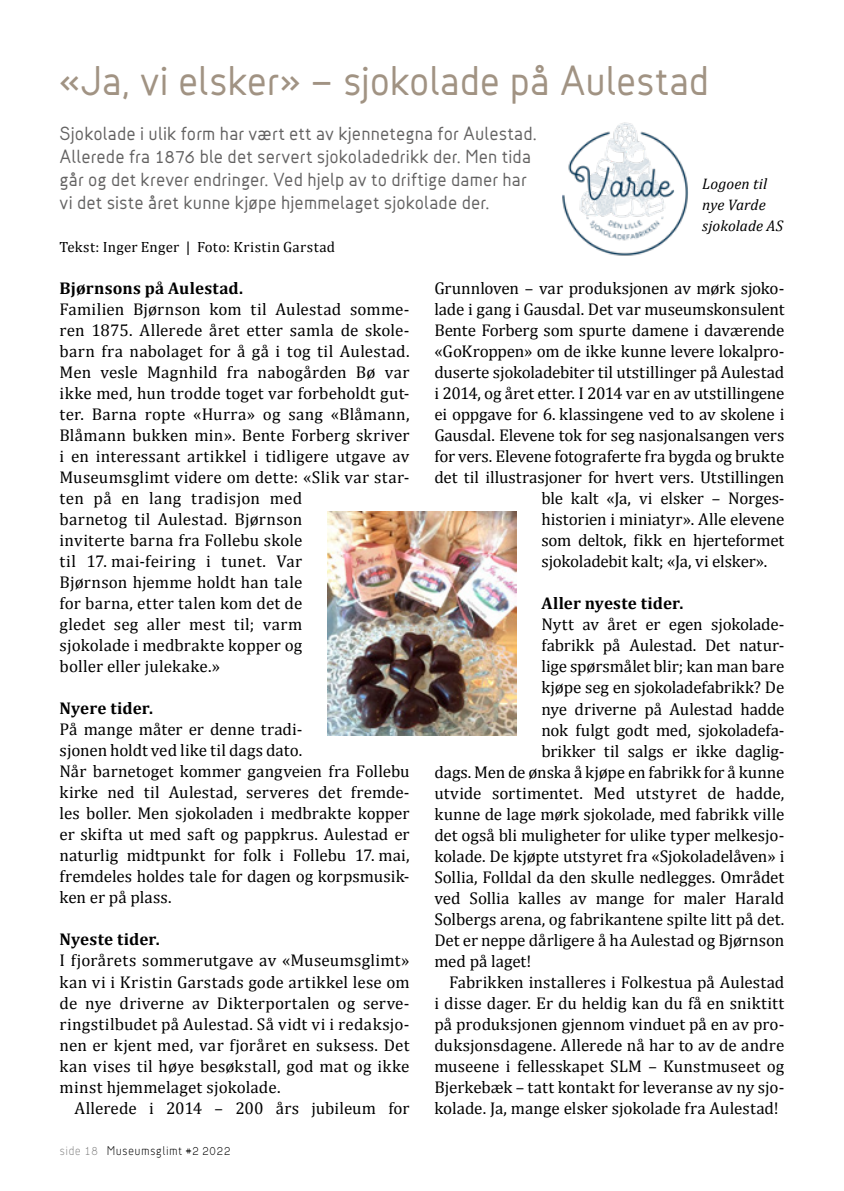
<style>
.page{position:relative;width:844px;height:1191px;background:#fff}
.page>*{position:absolute;margin:0;border:0;box-sizing:border-box;transform-origin:0 0}
.t1{font:40.25px "Jacobs Sans";letter-spacing:-.005em;color:#a19383}
.t2{font:18.38px/22.8px "Jacobs Sans";letter-spacing:.005em;color:#646363}
.t3{font:17.15px/21px "Cambria";color:#000}
.t4{font:700 17.15px "Cambria";letter-spacing:.005em;color:#000}
.t5{font:italic 15.4px/21px "Cambria";letter-spacing:.005em;color:#000}
.t6{font:14.88px "Cambria";letter-spacing:.02em;color:#000}
.t7{font:300 12.25px "Jacobs Sans";letter-spacing:.025em;color:#000}
.s1{color:#878787}
</style>
<div class="page">
<img style="left:327px;top:511px;width:189px;height:224px">
<img style="left:562px;top:122px;width:126px;height:134px">
<h1 class="t1" style="left:60px;top:55px;width:651px">«Ja, vi elsker» – sjokolade på Aulestad</h1>
<p class="t2" style="left:60px;top:122px;width:478px">Sjokolade i ulik form har vært ett av kjennetegna for Aulestad.<br>Allerede fra 1876 ble det servert sjokoladedrikk der. Men tida går og det krever endringer. Ved hjelp av to driftige damer har vi det siste året kunne kjøpe hjemmelaget sjokolade der.</p>
<p class="t6" style="left:60px;top:238px;width:277px">Tekst: Inger Enger | Foto: Kristin Garstad</p>
<p class="t5" style="left:702px;top:173px;width:82px">Logoen til nye Varde sjokolade AS</p>
<p class="t4" style="left:60px;top:276px;width:185px">Bjørnsons på Aulestad.</p>
<p class="t3" style="left:60px;top:299px;width:351px">Familien Bjørnson kom til Aulestad somme&shy;ren 1875. Allerede året etter samla de skole&shy;barn fra nabolaget for å gå i tog til Aulestad.<br>Men vesle Magnhild fra nabogården Bø var ikke med, hun trodde toget var forbeholdt gut&shy;ter. Barna ropte «Hurra» og sang «Blåmann, Blåmann bukken min». Bente Forberg skriver i en interessant artikkel i tidligere utgave av Museumsglimt videre om dette: «Slik var star&shy;ten på en lang tradisjon med<br>barnetog til Aulestad. Bjørnson<br>inviterte barna fra Follebu skole<br>til 17. mai-feiring i tunet. Var<br>Bjørnson hjemme holdt han tale<br>for barna, etter talen kom det de<br>gledet seg aller mest til; varm<br>sjokolade i medbrakte kopper og<br>boller eller julekake.»</p>
<p class="t4" style="left:60px;top:696px;width:95px">Nyere tider.</p>
<p class="t3" style="left:60px;top:719px;width:351px">På mange måter er denne tradi-<br>sjonen holdt ved like til dags dato.<br>Når barnetoget kommer gangveien fra Follebu kirke ned til Aulestad, serveres det fremde&shy;les boller. Men sjokoladen i medbrakte kopper er skifta ut med saft og pappkrus. Aulestad er naturlig midtpunkt for folk i Follebu 17. mai, fremdeles holdes tale for dagen og korpsmusik&shy;ken er på plass.</p>
<p class="t4" style="left:60px;top:927px;width:101px">Nyeste tider.</p>
<p class="t3" style="left:60px;top:950px;width:351px;text-align:justify">I fjorårets sommerutgave av «Museumsglimt» kan vi i Kristin Garstads gode artikkel lese om de nye driverne av Dikterportalen og serve&shy;ringstilbudet på Aulestad. Så vidt vi i redaksjo&shy;nen er kjent med, var fjoråret en suksess. Det kan vises til høye besøkstall, god mat og ikke minst hjemmelaget sjokolade.</p>
<p class="t3" style="left:74px;top:1097px;width:336px">Allerede i 2014 – 200 års jubileum for</p>
<p class="t7" style="left:60px;top:1143px;width:173px"><span class="s1">side 18</span> Museumsglimt #2 2022</p>
<p class="t3" style="left:434px;top:278px;width:351px">Grunnloven – var produksjonen av mørk sjoko-</p>
<p class="t3" style="left:434px;top:299px;width:351px">lade i gang i Gausdal. Det var museumskonsulent</p>
<p class="t3" style="left:434px;top:320px;width:351px">Bente Forberg som spurte damene i daværende</p>
<p class="t3" style="left:434px;top:341px;width:351px">«GoKroppen» om de ikke kunne levere lokalpro-</p>
<p class="t3" style="left:434px;top:362px;width:351px">duserte sjokoladebiter til utstillinger på Aulestad</p>
<p class="t3" style="left:434px;top:383px;width:351px">i 2014, og året etter. I 2014 var en av utstillingene</p>
<p class="t3" style="left:434px;top:404px;width:351px">ei oppgave for 6. klassingene ved to av skolene i</p>
<p class="t3" style="left:434px;top:425px;width:351px">Gausdal. Elevene tok for seg nasjonalsangen vers</p>
<p class="t3" style="left:434px;top:446px;width:351px">for vers. Elevene fotograferte fra bygda og brukte</p>
<p class="t3" style="left:434px;top:467px;width:351px">det til illustrasjoner for hvert vers. Utstillingen</p>
<p class="t3" style="left:541px;top:488px;width:244px">ble kalt «Ja, vi elsker – Norges-</p>
<p class="t3" style="left:541px;top:509px;width:244px">historien i miniatyr». Alle elevene</p>
<p class="t3" style="left:541px;top:530px;width:244px">som deltok, fikk en hjerteformet</p>
<p class="t3" style="left:541px;top:551px;width:227px">sjokoladebit kalt; «Ja, vi elsker».</p>
<p class="t4" style="left:541px;top:591px;width:143px">Aller nyeste tider.</p>
<p class="t3" style="left:541px;top:614px;width:243px">Nytt av året er egen sjokolade-</p>
<p class="t3" style="left:541px;top:635px;width:244px">fabrikk på Aulestad. Det natur-</p>
<p class="t3" style="left:541px;top:656px;width:244px">lige spørsmålet blir; kan man bare</p>
<p class="t3" style="left:541px;top:677px;width:244px">kjøpe seg en sjokoladefabrikk? De</p>
<p class="t3" style="left:541px;top:698px;width:244px">nye driverne på Aulestad hadde</p>
<p class="t3" style="left:541px;top:719px;width:244px">nok fulgt godt med, sjokoladefa-</p>
<p class="t3" style="left:541px;top:740px;width:244px">brikker til salgs er ikke daglig-</p>
<p class="t3" style="left:434px;top:761px;width:351px">dags. Men de ønska å kjøpe en fabrikk for å kunne</p>
<p class="t3" style="left:434px;top:782px;width:351px">utvide sortimentet. Med utstyret de hadde,</p>
<p class="t3" style="left:434px;top:803px;width:351px">kunne de lage mørk sjokolade, med fabrikk ville</p>
<p class="t3" style="left:434px;top:824px;width:351px">det også bli muligheter for ulike typer melkesjo-</p>
<p class="t3" style="left:434px;top:845px;width:351px">kolade. De kjøpte utstyret fra «Sjokoladelåven» i</p>
<p class="t3" style="left:434px;top:866px;width:351px">Sollia, Folldal da den skulle nedlegges. Området</p>
<p class="t3" style="left:434px;top:887px;width:351px">ved Sollia kalles av mange for maler Harald</p>
<p class="t3" style="left:434px;top:908px;width:351px">Solbergs arena, og fabrikantene spilte litt på det.</p>
<p class="t3" style="left:434px;top:929px;width:351px">Det er neppe dårligere å ha Aulestad og Bjørnson</p>
<p class="t3" style="left:434px;top:950px;width:98px">med på laget!</p>
<p class="t3" style="left:449px;top:971px;width:336px">Fabrikken installeres i Folkestua på Aulestad</p>
<p class="t3" style="left:434px;top:992px;width:351px">i disse dager. Er du heldig kan du få en sniktitt</p>
<p class="t3" style="left:434px;top:1013px;width:351px">på produksjonen gjennom vinduet på en av pro-</p>
<p class="t3" style="left:434px;top:1034px;width:351px">duksjonsdagene. Allerede nå har to av de andre</p>
<p class="t3" style="left:434px;top:1055px;width:351px">museene i fellesskapet SLM – Kunstmuseet og</p>
<p class="t3" style="left:434px;top:1076px;width:351px">Bjerkebæk – tatt kontakt for leveranse av ny sjo-</p>
<p class="t3" style="left:434px;top:1097px;width:346px">kolade. Ja, mange elsker sjokolade fra Aulestad!</p>
</div>
